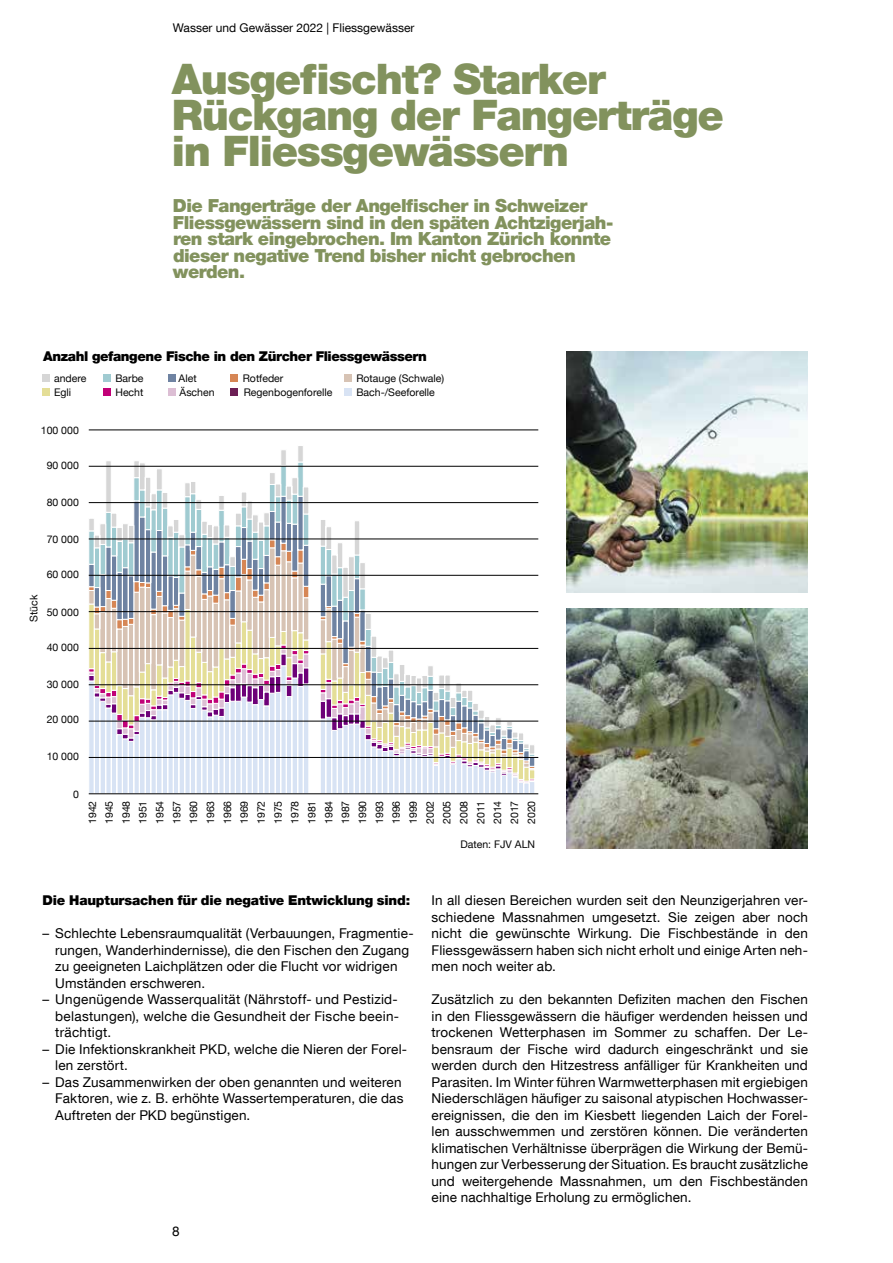
<style>
.page{position:relative;width:893px;height:1263px;background:#fff}
.page>*{position:absolute;margin:0;border:0;box-sizing:border-box;transform-origin:0 0}
.t1{font:900 42px/36px "Helvetica Neue LT Com";letter-spacing:-.03em;color:#82925d}
.t2{font:900 18px/16.5px "Helvetica Neue LT Com";letter-spacing:-.03em;color:#82925d}
.t3{font:13.5px/16.5px "Helvetica Neue LT Com";letter-spacing:.01em;color:#000}
.t4{font:900 13.5px "Helvetica Neue LT Com";letter-spacing:-.03em;color:#000}
.t5{font:12px "Helvetica Neue LT Com";color:#000}
.t6{font:10.5px/17px "Helvetica Neue";color:#050505;text-align:justify}
</style>
<div class="page">
<svg style="left:88px;top:783px;width:447px;height:11px"></svg>
<svg style="left:89px;top:770px;width:446px;height:11px"></svg>
<svg style="left:88px;top:757px;width:447px;height:10px"></svg>
<svg style="left:88px;top:446px;width:447px;height:308px"></svg>
<hr style="left:89px;top:793px;width:449px;height:1px;background:#000">
<hr style="left:89px;top:757px;width:449px;height:1px;background:#000">
<hr style="left:89px;top:721px;width:449px;height:1px;background:#000">
<hr style="left:89px;top:684px;width:449px;height:1px;background:#000">
<hr style="left:89px;top:648px;width:449px;height:1px;background:#000">
<hr style="left:89px;top:611px;width:449px;height:1px;background:#000">
<hr style="left:89px;top:575px;width:449px;height:1px;background:#000">
<hr style="left:89px;top:539px;width:449px;height:1px;background:#000">
<hr style="left:89px;top:502px;width:449px;height:1px;background:#000">
<hr style="left:89px;top:466px;width:449px;height:1px;background:#000">
<hr style="left:89px;top:430px;width:449px;height:1px;background:#000">
<div style="left:42px;top:375px;width:8px;height:7px;background:#d6d6d6"></div>
<div style="left:103px;top:375px;width:7px;height:7px;background:#a0cbd1"></div>
<div style="left:168px;top:375px;width:7px;height:7px;background:#6f83a2"></div>
<div style="left:230px;top:375px;width:7px;height:7px;background:#d68655"></div>
<div style="left:345px;top:375px;width:7px;height:7px;background:#d7c3b4"></div>
<div style="left:42px;top:388px;width:8px;height:8px;background:#e4de97"></div>
<div style="left:103px;top:388px;width:7px;height:8px;background:#c10077"></div>
<div style="left:168px;top:388px;width:7px;height:8px;background:#dcbed4"></div>
<div style="left:230px;top:388px;width:7px;height:8px;background:#6c1f55"></div>
<div style="left:345px;top:388px;width:7px;height:8px;background:#d8e3f4"></div>
<img style="left:567px;top:352px;width:240px;height:240px">
<img style="left:567px;top:608px;width:240px;height:241px">
<p class="t5" style="left:173px;top:20px;width:243px">Wasser und Gewässer 2022 | Fliessgewässer</p>
<h1 class="t1" style="left:172px;top:61px;width:554px">Ausgefischt? Starker<br>Rückgang der Fangerträge in Fliessgewässern</h1>
<h2 class="t2" style="left:173px;top:198px;width:442px">Die Fangerträge der Angelfischer in Schweizer Fliessgewässern sind in den späten Achtzigerjah&shy;ren stark eingebrochen. Im Kanton Zürich konnte dieser negative Trend bisher nicht gebrochen werden.</h2>
<p class="t4" style="left:43px;top:348px;width:385px">Anzahl gefangene Fische in den Zürcher Fliessgewässern</p>
<p class="t6" style="left:54px;top:370px;width:34px">andere</p>
<p class="t6" style="left:115px;top:370px;width:30px">Barbe</p>
<p class="t6" style="left:179px;top:370px;width:20px">Alet</p>
<p class="t6" style="left:243px;top:370px;width:42px">Rotfeder</p>
<p class="t6" style="left:356px;top:370px;width:89px">Rotauge (Schwale)</p>
<p class="t6" style="left:54px;top:384px;width:19px">Egli</p>
<p class="t6" style="left:115px;top:384px;width:30px">Hecht</p>
<p class="t6" style="left:180px;top:384px;width:37px">Äschen</p>
<p class="t6" style="left:244px;top:384px;width:90px">Regenbogenforelle</p>
<p class="t6" style="left:356px;top:384px;width:80px">Bach-/Seeforelle</p>
<p class="t6" style="left:41px;top:422px;width:39px">100 000</p>
<p class="t6" style="left:47px;top:458px;width:34px">90 000</p>
<p class="t6" style="left:47px;top:494px;width:34px">80 000</p>
<p class="t6" style="left:47px;top:531px;width:34px">70 000</p>
<p class="t6" style="left:26px;top:622px;width:29px;rotate:-90deg">Stück</p>
<p class="t6" style="left:47px;top:567px;width:34px">60 000</p>
<p class="t6" style="left:47px;top:604px;width:34px">50 000</p>
<p class="t6" style="left:47px;top:639px;width:34px">40 000</p>
<p class="t6" style="left:47px;top:676px;width:34px">30 000</p>
<p class="t6" style="left:47px;top:711px;width:34px">20 000</p>
<p class="t6" style="left:47px;top:748px;width:34px">10 000</p>
<p class="t6" style="left:73px;top:786px;width:7px">0</p>
<p class="t6" style="left:84px;top:824px;width:25px;rotate:-90deg">1942<br>1945<br>1948<br>1951<br>1954<br>1957<br>1960<br>1963<br>1966<br>1969<br>1972<br>1975<br>1978<br>1981<br>1984<br>1987<br>1990<br>1993<br>1996<br>1999<br>2002<br>2005<br>2008<br>2011<br>2014<br>2017<br>2020</p>
<p class="t6" style="left:460px;top:836px;width:76px">Daten: FJV ALN</p>
<p class="t4" style="left:43px;top:892px;width:369px">Die Hauptursachen für die negative Entwicklung sind:</p>
<p class="t3" style="left:55px;top:925px;width:360px;text-indent:-13px">– Schlechte Lebensraumqualität (Verbauungen, Fragmentie&shy;rungen, Wanderhindernisse), die den Fischen den Zugang zu geeigneten Laichplätzen oder die Flucht vor widrigen Umständen erschweren.</p>
<p class="t3" style="left:55px;top:991px;width:345px;text-indent:-13px">– Ungenügende Wasserqualität (Nährstoff- und Pestizid&shy;belastungen), welche die Gesundheit der Fische beein&shy;trächtigt.</p>
<p class="t3" style="left:55px;top:1040px;width:353px;text-indent:-13px">– Die Infektionskrankheit PKD, welche die Nieren der Forel&shy;len zerstört.</p>
<p class="t3" style="left:55px;top:1073px;width:350px;text-indent:-13px">– Das Zusammenwirken der oben genannten und weiteren<br>Faktoren, wie z. B. erhöhte Wassertemperaturen, die das<br>Auftreten der PKD begünstigen.</p>
<p class="t3" style="left:172px;top:1223px;width:9px">8</p>
<p class="t3" style="left:432px;top:892px;width:378px;text-align:justify">In all diesen Bereichen wurden seit den Neunzigerjahren ver&shy;schiedene Massnahmen umgesetzt. Sie zeigen aber noch nicht die gewünschte Wirkung. Die Fischbestände in den Fliessgewässern haben sich nicht erholt und einige Arten neh&shy;men noch weiter ab.</p>
<p class="t3" style="left:432px;top:991px;width:378px;text-align:justify">Zusätzlich zu den bekannten Defiziten machen den Fischen in den Fliessgewässern die häufiger werdenden heissen und trockenen Wetterphasen im Sommer zu schaffen. Der Le&shy;bensraum der Fische wird dadurch eingeschränkt und sie werden durch den Hitzestress anfälliger für Krankheiten und Parasiten. Im Winter führen Warmwetterphasen mit ergiebigen Niederschlägen häufiger zu saisonal atypischen Hochwasser&shy;ereignissen, die den im Kiesbett liegenden Laich der Forel&shy;len ausschwemmen und zerstören können. Die veränderten klimatischen Verhältnisse überprägen die Wirkung der Bemü&shy;hungen zur Verbesserung der Situation. Es braucht zusätzliche und weitergehende Massnahmen, um den Fischbeständen eine nachhaltige Erholung zu ermöglichen.</p>
</div>
